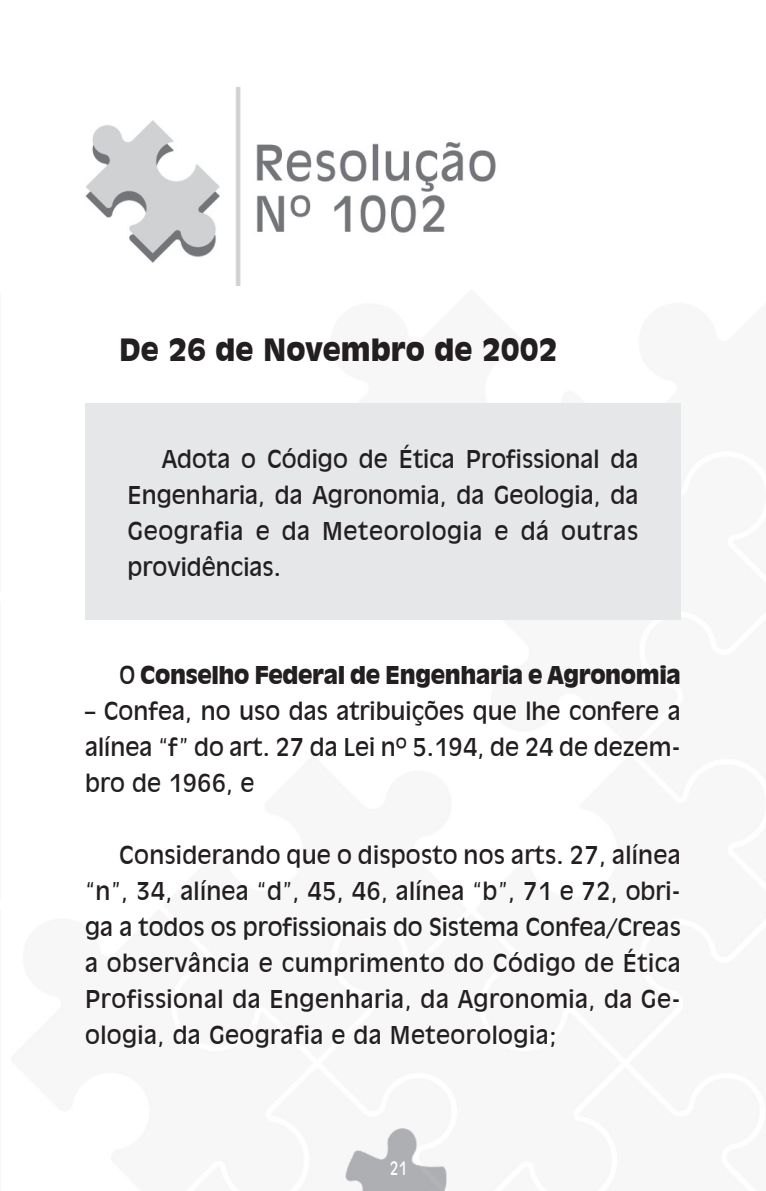
<style>
.page{position:relative;width:766px;height:1191px;background:#fff}
.page>*{position:absolute;margin:0;border:0;box-sizing:border-box;transform-origin:0 0}
.t1{font:900 30px "Incised 901 BT";color:#231f20}
.t2{font:24px/36px "Incised 901 BT";letter-spacing:.015em;color:#231f20;text-align:justify}
.t3{font:24px/36px "Incised 901 BT";letter-spacing:.015em;color:#231f20;text-align:justify;scale:.85 1}
.t4{font:900 24px "Incised 901 BT";letter-spacing:-.015em;color:#231f20}
.t5{font:18px "Incised 901 BT";color:#fff;scale:.8 1}
.s1{font-weight:400}
</style>
<div class="page">
<img style="left:134px;top:403px;width:631px;height:788px">
<div style="left:85px;top:403px;width:595px;height:217px;background:#e6e7e9"></div>
<img style="left:85px;top:87px;width:411px;height:198px">
<p class="t1" style="left:119px;top:332px;width:440px">De 26 de Novembro de 2002</p>
<p class="t2" style="left:128px;top:441px;width:512px;text-indent:34px">Adota o Código de Ética Profissional da Engenharia, da Agronomia, da Geologia, da Geografia e da Meteorologia e dá outras providências.</p>
<p class="t4" style="left:119px;top:661px;width:563px"><span class="s1">O</span> Conselho Federal de Engenharia e Agronomia</p>
<p class="t3" style="left:85px;top:693px;width:702px">– Confea, no uso das atribuições que lhe confere a alínea “f” do art. 27 da Lei nº 5.194, de 24 de dezem&shy;bro de 1966, e</p>
<p class="t2" style="left:85px;top:837px;width:597px;text-indent:34px">Considerando que o disposto nos arts. 27, alínea “n”, 34, alínea “d”, 45, 46, alínea “b”, 71 e 72, obri&shy;ga a todos os profissionais do Sistema Confea/Creas a observância e cumprimento do Código de Ética Profissional da Engenharia, da Agronomia, da Ge&shy;ologia, da Geografia e da Meteorologia;</p>
<p class="t5" style="left:390px;top:1157px;width:23px">21</p>
</div>
